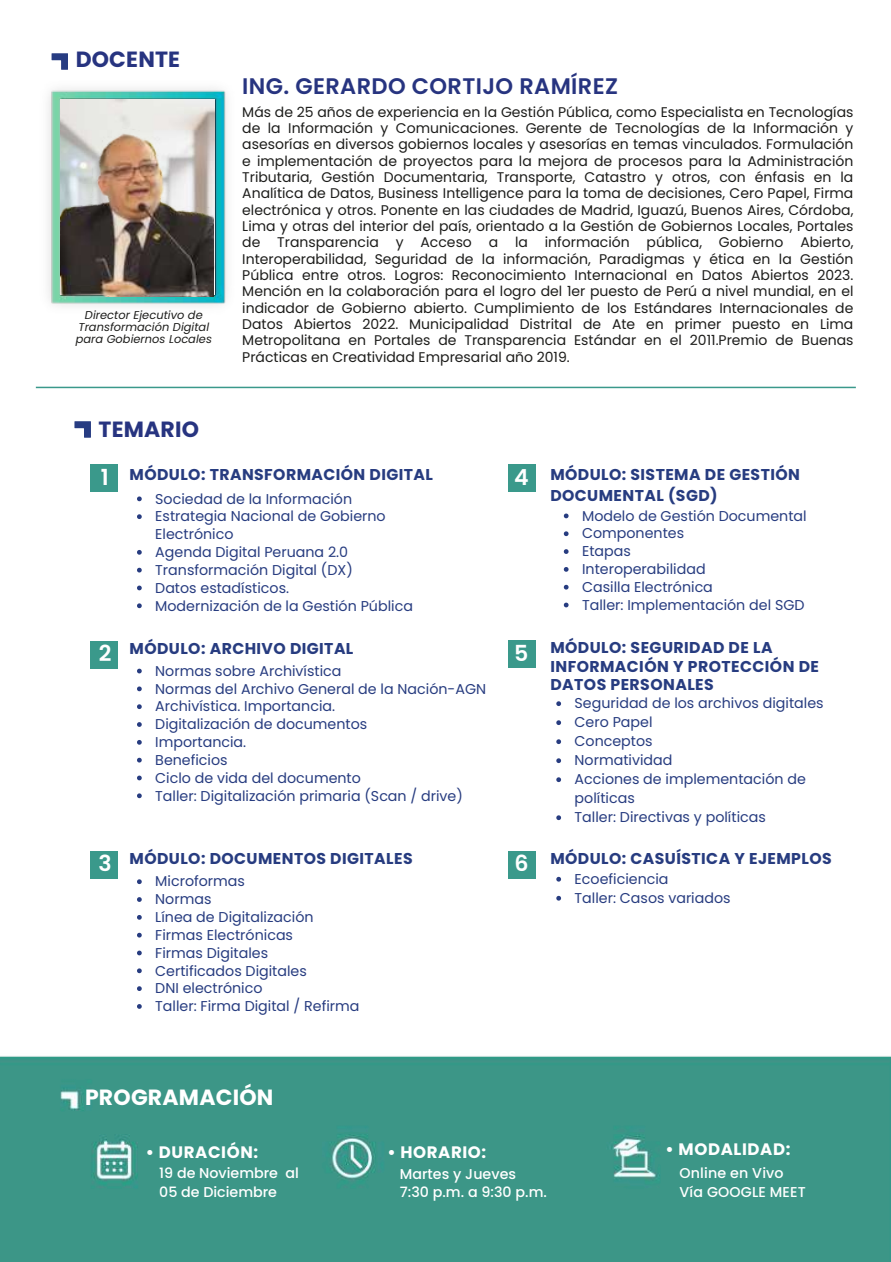
<style>
.page{position:relative;width:891px;height:1262px;background:#fff}
.page>*{position:absolute;margin:0;border:0;box-sizing:border-box;transform-origin:0 0}
.t1{font:600 22.4px "Poppins";letter-spacing:.015em;color:#273480}
.t2{font:700 22px "Poppins";letter-spacing:.01em;color:#273480}
.t3{font:700 22px "Poppins";letter-spacing:.01em;color:#fff}
.t4{font:600 22px "Poppins";color:#fff}
.t5{font:700 16.6px "Poppins";letter-spacing:.035em;color:#fff}
.t6{font:700 15.6px/18.2px "Poppins";letter-spacing:.025em;color:#273c80}
.t7{font:14.2px/17.8px "Poppins";color:#273c80}
.t8{font:500 14.2px/19px "Poppins";letter-spacing:.005em;color:#fff}
.t9{font:14px/16.4px "Poppins";color:#1d1d1b;text-align:justify}
.t10{font:italic 11.4px/12px "Poppins";letter-spacing:.005em;color:#1d1d1b;text-align:center}
</style>
<div class="page">
<div style="left:0;top:1056px;width:891px;height:205px;background:#3c9687"></div>
<img style="left:48px;top:88px;width:179px;height:218px">
<img style="left:60px;top:99px;width:155px;height:195px">
<img style="left:60px;top:106px;width:153px;height:190px">
<svg style="left:52px;top:53px;width:16px;height:17px"></svg>
<svg style="left:74px;top:421px;width:17px;height:17px"></svg>
<div style="left:91px;top:465px;width:27px;height:27px;background:#3a998b"></div>
<div style="left:509px;top:465px;width:27px;height:27px;background:#3a998b"></div>
<svg style="left:137px;top:496px;width:5px;height:5px"></svg>
<svg style="left:137px;top:514px;width:5px;height:5px"></svg>
<svg style="left:137px;top:550px;width:5px;height:4px"></svg>
<svg style="left:137px;top:568px;width:5px;height:4px"></svg>
<svg style="left:137px;top:585px;width:5px;height:5px"></svg>
<svg style="left:137px;top:603px;width:5px;height:5px"></svg>
<svg style="left:137px;top:879px;width:5px;height:5px"></svg>
<svg style="left:137px;top:897px;width:5px;height:5px"></svg>
<svg style="left:137px;top:915px;width:5px;height:4px"></svg>
<svg style="left:137px;top:932px;width:5px;height:5px"></svg>
<svg style="left:137px;top:950px;width:5px;height:5px"></svg>
<svg style="left:137px;top:968px;width:5px;height:5px"></svg>
<svg style="left:137px;top:986px;width:5px;height:5px"></svg>
<svg style="left:137px;top:1004px;width:5px;height:4px"></svg>
<svg style="left:137px;top:668px;width:5px;height:5px"></svg>
<svg style="left:137px;top:686px;width:5px;height:5px"></svg>
<svg style="left:137px;top:704px;width:5px;height:5px"></svg>
<svg style="left:137px;top:722px;width:5px;height:5px"></svg>
<svg style="left:137px;top:740px;width:5px;height:4px"></svg>
<svg style="left:137px;top:757px;width:5px;height:5px"></svg>
<svg style="left:137px;top:775px;width:5px;height:5px"></svg>
<svg style="left:137px;top:793px;width:5px;height:5px"></svg>
<svg style="left:556px;top:701px;width:5px;height:5px"></svg>
<svg style="left:556px;top:720px;width:5px;height:5px"></svg>
<svg style="left:556px;top:739px;width:5px;height:5px"></svg>
<svg style="left:556px;top:758px;width:5px;height:5px"></svg>
<svg style="left:556px;top:777px;width:5px;height:5px"></svg>
<svg style="left:556px;top:815px;width:5px;height:5px"></svg>
<svg style="left:556px;top:877px;width:5px;height:4px"></svg>
<svg style="left:556px;top:896px;width:5px;height:4px"></svg>
<svg style="left:564px;top:513px;width:5px;height:5px"></svg>
<svg style="left:564px;top:531px;width:5px;height:5px"></svg>
<svg style="left:564px;top:549px;width:5px;height:5px"></svg>
<svg style="left:564px;top:567px;width:5px;height:5px"></svg>
<svg style="left:564px;top:585px;width:5px;height:4px"></svg>
<svg style="left:564px;top:602px;width:5px;height:5px"></svg>
<div style="left:91px;top:851px;width:27px;height:27px;background:#3a998b"></div>
<div style="left:91px;top:642px;width:27px;height:27px;background:#3a998b"></div>
<div style="left:509px;top:640px;width:27px;height:27px;background:#3a998b"></div>
<div style="left:509px;top:851px;width:27px;height:27px;background:#3a998b"></div>
<hr style="left:36px;top:387px;width:820px;height:1px;background:#3a998b">
<h2 class="t2" style="left:76px;top:44px;width:106px">DOCENTE</h2>
<p class="t10" style="left:76px;top:309px;width:138px">Director Ejecutivo de<br>Transformación Digital para Gobiernos Locales</p>
<h2 class="t2" style="left:99px;top:414px;width:102px">TEMARIO</h2>
<h1 class="t1" style="left:242px;top:70px;width:377px">ING. GERARDO CORTIJO RAMÍREZ</h1>
<p class="t9" style="left:242px;top:103px;width:613px">Más de 25 años de experiencia en la Gestión Pública, como Especialista en Tecnologías de la Información y Comunicaciones. Gerente de Tecnologías de la Información y asesorías en diversos gobiernos locales y asesorías en temas vinculados. Formulación e implementación de proyectos para la mejora de procesos para la Administración Tributaria, Gestión Documentaria, Transporte, Catastro y otros, con énfasis en la Analítica de Datos, Business Intelligence para la toma de decisiones, Cero Papel, Firma electrónica y otros. Ponente en las ciudades de Madrid, Iguazú, Buenos Aires, Córdoba, Lima y otras del interior del país, orientado a la Gestión de Gobiernos Locales, Portales de Transparencia y Acceso a la información pública, Gobierno Abierto, Interoperabilidad, Seguridad de la información, Paradigmas y ética en la Gestión Pública entre otros. Logros: Reconocimiento Internacional en Datos Abiertos 2023.<br>Mención en la colaboración para el logro del 1er puesto de Perú a nivel mundial, en el indicador de Gobierno abierto. Cumplimiento de los Estándares Internacionales de Datos Abiertos 2022. Municipalidad Distrital de Ate en primer puesto en Lima Metropolitana en Portales de Transparencia Estándar en el 2011.Premio de Buenas Prácticas en Creatividad Empresarial año 2019.</p>
<p class="t6" style="left:130px;top:465px;width:305px">MÓDULO: TRANSFORMACIÓN DIGITAL</p>
<h2 class="t4" style="left:101px;top:462px;width:9px">1</h2>
<h2 class="t4" style="left:514px;top:462px;width:16px">4</h2>
<h2 class="t4" style="left:99px;top:638px;width:14px">2</h2>
<h2 class="t4" style="left:99px;top:848px;width:15px">3</h2>
<p class="t7" style="left:155px;top:490px;width:259px">Sociedad de la Información<br>Estrategia Nacional de Gobierno<br>Electrónico<br>Agenda Digital Peruana 2.0<br>Transformación Digital (DX)<br>Datos estadísticos.<br>Modernización de la Gestión Pública</p>
<p class="t6" style="left:130px;top:639px;width:225px">MÓDULO: ARCHIVO DIGITAL</p>
<p class="t7" style="left:155px;top:662px;width:332px">Normas sobre Archivística<br>Normas del Archivo General de la Nación-AGN<br>Archivística. Importancia.<br>Digitalización de documentos<br>Importancia.<br>Beneficios<br>Ciclo de vida del documento<br>Taller: Digitalización primaria (Scan / drive)</p>
<p class="t6" style="left:130px;top:850px;width:285px">MÓDULO: DOCUMENTOS DIGITALES</p>
<p class="t7" style="left:155px;top:872px;width:206px">Microformas<br>Normas<br>Línea de Digitalización<br>Firmas Electrónicas<br>Firmas Digitales<br>Certificados Digitales<br>DNI electrónico<br>Taller: Firma Digital / Refirma</p>
<h2 class="t4" style="left:514px;top:637px;width:16px">5</h2>
<h2 class="t4" style="left:514px;top:848px;width:16px">6</h2>
<p class="t6" style="left:550px;top:463px;width:251px;line-height:21px">MÓDULO: SISTEMA DE GESTIÓN<br>DOCUMENTAL (SGD)</p>
<p class="t7" style="left:582px;top:507px;width:226px">Modelo de Gestión Documental<br>Componentes<br>Etapas<br>Interoperabilidad<br>Casilla Electrónica<br>Taller: Implementación del SGD</p>
<p class="t6" style="left:550px;top:639px;width:270px">MÓDULO: SEGURIDAD DE LA<br>INFORMACIÓN Y PROTECCIÓN DE<br>DATOS PERSONALES</p>
<p class="t7" style="left:575px;top:694px;width:251px;line-height:19px">Seguridad de los archivos digitales<br>Cero Papel<br>Conceptos<br>Normatividad<br>Acciones de implementación de políticas<br>Taller: Directivas y políticas</p>
<p class="t6" style="left:550px;top:850px;width:283px">MÓDULO: CASUÍSTICA Y EJEMPLOS</p>
<p class="t7" style="left:575px;top:869px;width:158px;line-height:19px">Ecoeficiencia<br>Taller: Casos variados</p>
<h2 class="t3" style="left:85px;top:1082px;width:190px">PROGRAMACIÓN</h2>
<p class="t5" style="left:146px;top:1140px;width:114px">• DURACIÓN:</p>
<p class="t5" style="left:387px;top:1140px;width:100px">• HORARIO:</p>
<p class="t5" style="left:665px;top:1137px;width:127px">• MODALIDAD:</p>
<p class="t8" style="left:159px;top:1163px;width:141px">19 de Noviembre al<br>05 de Diciembre</p>
<p class="t8" style="left:400px;top:1164px;width:149px;line-height:17.8px">Martes y Jueves<br>7:30 p.m. a 9:30 p.m.</p>
<p class="t8" style="left:680px;top:1163px;width:128px">Online en Vivo<br>Vía GOOGLE MEET</p>
</div>
